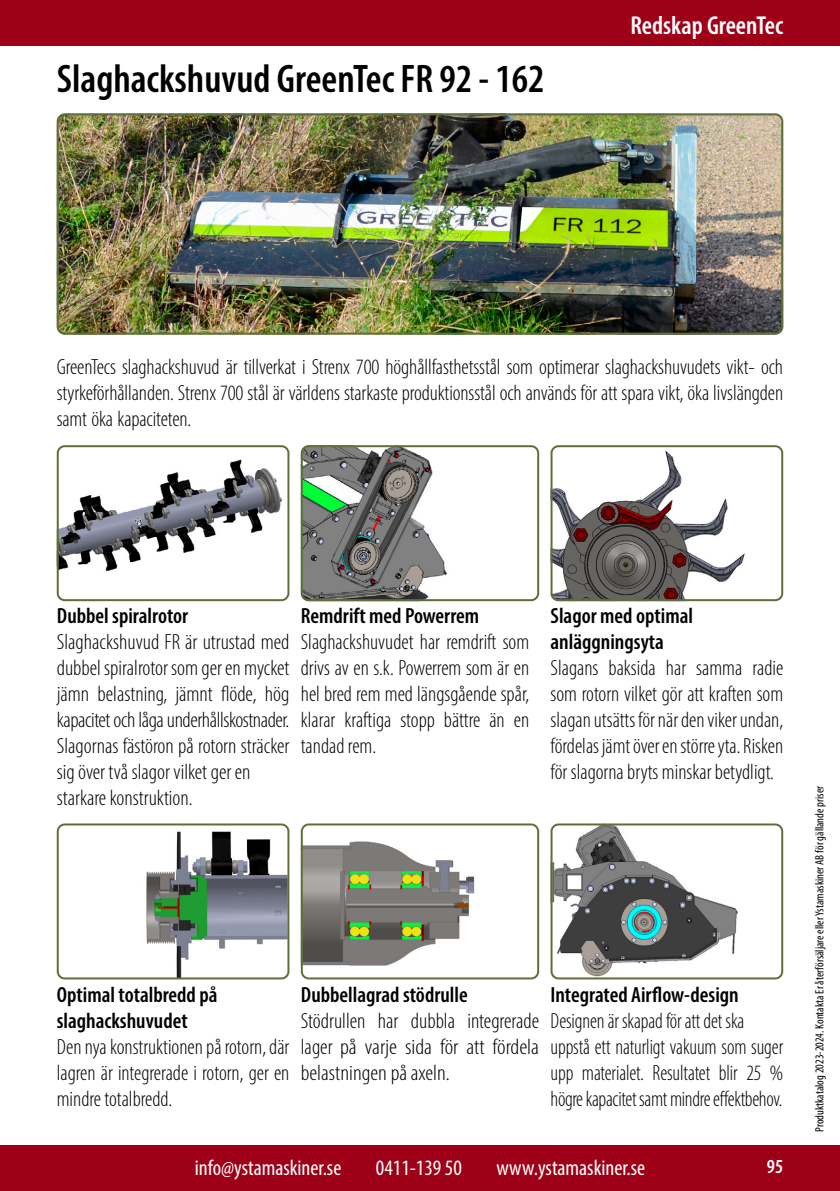
<style>
.page{position:relative;width:840px;height:1191px;background:#fff}
.page>*{position:absolute;margin:0;border:0;box-sizing:border-box;transform-origin:0 0}
.t1{font:600 condensed 40px "Myriad Pro";color:#000}
.t2{font:600 condensed 26px "Myriad Pro";color:#fff}
.t3{font:300 condensed 22px/26px "Myriad Pro";color:#000;text-align:justify}
.t4{font:600 condensed 22px/26px "Myriad Pro";color:#000}
.t5{font:300 condensed 22px/26px "Myriad Pro";color:#000;scale:.95 1}
.t6{font:condensed 22px "Myriad Pro";color:#fff}
.t7{font:600 condensed 20px "Myriad Pro";color:#fff}
.t8{font:condensed 12px "Myriad Pro";color:#000}
</style>
<div class="page">
<div style="left:0;top:0;width:839px;height:45px;background:#9e0117"></div>
<div style="left:0;top:1145px;width:839px;height:46px;background:#9e0117"></div>
<img style="left:57px;top:114px;width:725px;height:220px">
<div style="left:57px;top:113px;width:725px;height:221px;border:2px solid #5f6f39;border-radius:7px"></div>
<img style="left:553px;top:824px;width:228px;height:155px">
<div style="left:550px;top:823px;width:232px;height:156px;border:2px solid #5f6f39;border-radius:7px"></div>
<img style="left:303px;top:448px;width:235px;height:152px">
<div style="left:300px;top:445px;width:239px;height:156px;border:2px solid #5f6f39;border-radius:7px"></div>
<img style="left:303px;top:826px;width:172px;height:150px">
<div style="left:300px;top:823px;width:239px;height:156px;border:2px solid #5f6f39;border-radius:7px"></div>
<img style="left:553px;top:448px;width:192px;height:150px">
<div style="left:550px;top:445px;width:232px;height:156px;border:2px solid #5f6f39;border-radius:7px"></div>
<img style="left:57px;top:448px;width:228px;height:152px">
<div style="left:57px;top:445px;width:232px;height:156px;border:2px solid #5f6f39;border-radius:7px"></div>
<img style="left:57px;top:826px;width:230px;height:153px">
<div style="left:57px;top:823px;width:232px;height:156px;border:2px solid #5f6f39;border-radius:7px"></div>
<h1 class="t1" style="left:57px;top:54px;width:489px">Slaghackshuvud GreenTec FR 92 - 162</h1>
<p class="t2" style="left:630px;top:9px;width:154px">Redskap GreenTec</p>
<p class="t3" style="left:57px;top:353px;width:727px">GreenTecs slaghackshuvud är tillverkat i Strenx 700 höghållfasthetsstål som optimerar slaghackshuvudets vikt- och styrkeförhållanden. Strenx 700 stål är världens starkaste produktionsstål och används för att spara vikt, öka livslängden samt öka kapaciteten.</p>
<p class="t4" style="left:57px;top:602px;width:133px">Dubbel spiralrotor</p>
<p class="t3" style="left:57px;top:629px;width:234px;text-align:left">Slaghackshuvud FR är utrustad med dubbel spiralrotor som ger en mycket jämn belastning, jämnt flöde, hög kapacitet och låga underhållskostnader.<br>Slagornas fästöron på rotorn sträcker sig över två slagor vilket ger en starkare konstruktion.</p>
<p class="t4" style="left:300px;top:602px;width:180px">Remdrift med Powerrem</p>
<p class="t3" style="left:300px;top:629px;width:230px">Slaghackshuvudet har remdrift som drivs av en s.k. Powerrem som är en hel bred rem med längsgående spår, klarar kraftiga stopp bättre än en tandad rem.</p>
<p class="t4" style="left:550px;top:602px;width:144px">Slagor med optimal anläggningsyta</p>
<p class="t3" style="left:550px;top:654px;width:234px">Slagans baksida har samma radie som rotorn vilket gör att kraften som slagan utsätts för när den viker undan, fördelas jämt över en större yta. Risken för slagorna bryts minskar betydligt.</p>
<p class="t4" style="left:57px;top:981px;width:162px">Optimal totalbredd på slaghackshuvudet</p>
<p class="t3" style="left:57px;top:1033px;width:234px">Den nya konstruktionen på rotorn, där lagren är integrerade i rotorn, ger en mindre totalbredd.</p>
<p class="t4" style="left:300px;top:981px;width:168px">Dubbellagrad stödrulle</p>
<p class="t3" style="left:300px;top:1007px;width:240px">Stödrullen har dubbla integrerade lager på varje sida för att fördela belastningen på axeln.</p>
<p class="t4" style="left:550px;top:981px;width:190px">Integrated Airflow-design</p>
<p class="t5" style="left:550px;top:1007px;width:246px">Designen är skapad för att det ska uppstå ett naturligt vakuum som suger upp materialet. Resultatet blir 25 % högre kapacitet samt mindre effektbehov.</p>
<p class="t6" style="left:195px;top:1154px;width:148px">info@ystamaskiner.se</p>
<p class="t6" style="left:375px;top:1154px;width:87px">0411-139 50</p>
<p class="t6" style="left:496px;top:1154px;width:150px">www.ystamaskiner.se</p>
<p class="t7" style="left:766px;top:1154px;width:18px">95</p>
<p class="t8" style="left:811px;top:1131px;width:347px;rotate:-90deg">Produktkatalog 2023-2024. Kontakta Er återförsäljare eller Ystamaskiner AB för gällande priser</p>
</div>
